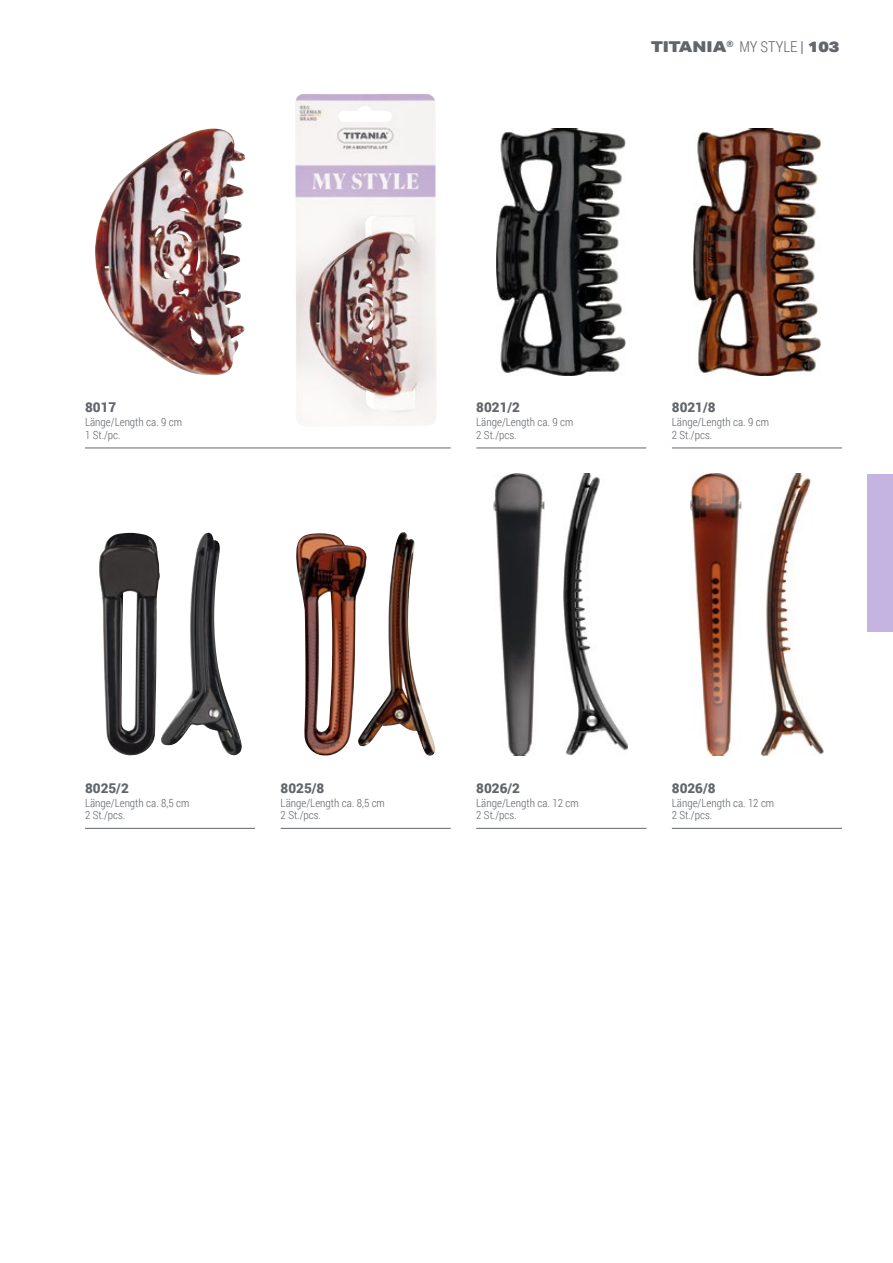
<style>
.page{position:relative;width:893px;height:1263px;background:#fff}
.page>*{position:absolute;margin:0;border:0;box-sizing:border-box;transform-origin:0 0}
.t1{font:900 15px "Aktiv Grotesk Ex";color:#62666b}
.t2{font:900 13.5px "Roboto";color:#62666b}
.t3{font:300 11.25px/12.8px "Roboto Condensed";color:#62666b}
.s1{font-family:"Roboto Condensed";font-weight:300}
.s2{font-family:"Roboto Condensed";font-weight:400}
</style>
<div class="page">
<div style="left:867px;top:474px;width:26px;height:157px;background:#c5b4e2"></div>
<img style="left:497px;top:129px;width:129px;height:246px">
<img style="left:693px;top:129px;width:128px;height:246px">
<img style="left:99px;top:533px;width:143px;height:223px">
<img style="left:564px;top:473px;width:64px;height:282px">
<img style="left:494px;top:473px;width:50px;height:283px">
<img style="left:760px;top:473px;width:63px;height:283px">
<img style="left:691px;top:473px;width:50px;height:283px">
<img style="left:367px;top:532px;width:68px;height:224px">
<img style="left:296px;top:533px;width:71px;height:223px">
<img style="left:95px;top:129px;width:150px;height:246px">
<img style="left:295px;top:94px;width:141px;height:332px">
<hr style="left:85px;top:448px;width:366px;height:1px;background:#62666b">
<hr style="left:85px;top:828px;width:170px;height:1px;background:#62666b">
<hr style="left:476px;top:828px;width:170px;height:1px;background:#62666b">
<hr style="left:281px;top:828px;width:170px;height:1px;background:#62666b">
<hr style="left:476px;top:448px;width:170px;height:1px;background:#62666b">
<hr style="left:672px;top:448px;width:170px;height:1px;background:#62666b">
<hr style="left:672px;top:828px;width:170px;height:1px;background:#62666b">
<h1 class="t1" style="left:651px;top:37px;width:190px">TITANIA<sup>®</sup> <span class="s1">MY STYLE</span> <span class="s2">|</span> 103</h1>
<p class="t2" style="left:85px;top:398px;width:33px">8017</p>
<p class="t3" style="left:85px;top:416px;width:99px">Länge/Length ca. 9 cm<br>1 St./pc.</p>
<p class="t2" style="left:476px;top:398px;width:45px">8021/2</p>
<p class="t3" style="left:476px;top:416px;width:99px">Länge/Length ca. 9 cm<br>2 St./pcs.</p>
<p class="t2" style="left:672px;top:398px;width:45px">8021/8</p>
<p class="t3" style="left:672px;top:416px;width:99px">Länge/Length ca. 9 cm<br>2 St./pcs.</p>
<p class="t2" style="left:85px;top:778px;width:45px">8025/2</p>
<p class="t3" style="left:85px;top:796px;width:106px">Länge/Length ca. 8,5 cm<br>2 St./pcs.</p>
<p class="t2" style="left:281px;top:778px;width:45px">8025/8</p>
<p class="t3" style="left:281px;top:796px;width:106px">Länge/Length ca. 8,5 cm<br>2 St./pcs.</p>
<p class="t2" style="left:476px;top:778px;width:45px">8026/2</p>
<p class="t3" style="left:476px;top:796px;width:104px">Länge/Length ca. 12 cm<br>2 St./pcs.</p>
<p class="t2" style="left:672px;top:778px;width:45px">8026/8</p>
<p class="t3" style="left:672px;top:796px;width:104px">Länge/Length ca. 12 cm<br>2 St./pcs.</p>
</div>
